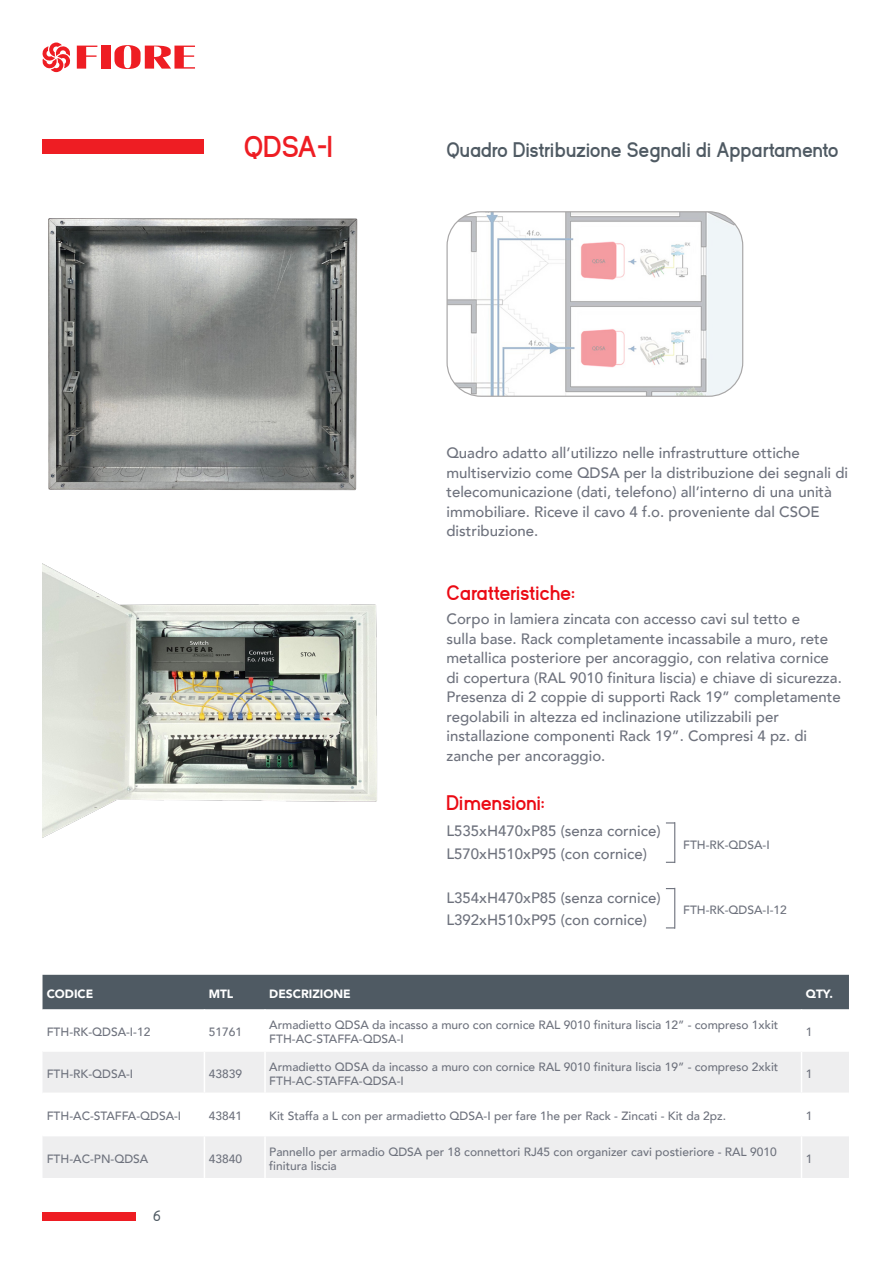
<style>
.page{position:relative;width:893px;height:1263px;background:#fff}
.page>*{position:absolute;margin:0;border:0;box-sizing:border-box;transform-origin:0 0}
.t1{font:700 30px "Kayak Sans";color:#ee1d23}
.Stile_Titoli_piccoli{font:700 21px "Kayak Sans";color:#4f5a63}
.Stile_Titoli_piccoli-2{font:700 21px "Kayak Sans";color:#eb0a14}
.Stile_Dimensione{font:700 21px "Kayak Sans";color:#eb0a14}
.Stile-struttura{font:500 15px/19.5px "Avenir";color:#6e727d}
.t2{font:15px "Kayak Sans";color:#4f5a63}
.Stile_Struttura-Tabella{font:500 12px/14.4px "Avenir";color:#6e727d}
.Stile_Struttura-Tabella-Int{font:900 12px "Avenir";color:#fff}
</style>
<div class="page">
<div style="left:43px;top:1212px;width:93px;height:8px;background:#ee1d23"></div>
<div style="left:43px;top:975px;width:806px;height:34px;background:#4f5a63"></div>
<svg style="left:43px;top:1009px;width:806px;height:1px"></svg>
<svg style="left:43px;top:1052px;width:806px;height:126px;fill:#eeeeef"></svg>
<hr style="left:204px;top:1009px;width:1px;height:41px;background:#fff">
<hr style="left:264px;top:1009px;width:2px;height:41px;background:#fff">
<hr style="left:801px;top:1009px;width:1px;height:41px;background:#fff">
<hr style="left:204px;top:1052px;width:1px;height:40px;background:#fff">
<hr style="left:264px;top:1052px;width:2px;height:40px;background:#fff">
<hr style="left:801px;top:1052px;width:1px;height:40px;background:#fff">
<hr style="left:43px;top:1092px;width:161px;height:2px;background:#fff">
<hr style="left:204px;top:1092px;width:61px;height:2px;background:#fff">
<hr style="left:204px;top:1094px;width:1px;height:41px;background:#fff">
<hr style="left:265px;top:1092px;width:536px;height:2px;background:#fff">
<hr style="left:264px;top:1094px;width:2px;height:41px;background:#fff">
<hr style="left:801px;top:1092px;width:48px;height:2px;background:#fff">
<hr style="left:801px;top:1094px;width:1px;height:41px;background:#fff">
<hr style="left:43px;top:1135px;width:161px;height:1px;background:#fff">
<hr style="left:204px;top:1135px;width:61px;height:1px;background:#fff">
<hr style="left:204px;top:1136px;width:1px;height:42px;background:#fff">
<hr style="left:265px;top:1135px;width:536px;height:1px;background:#fff">
<hr style="left:264px;top:1136px;width:2px;height:42px;background:#fff">
<hr style="left:801px;top:1135px;width:48px;height:1px;background:#fff">
<hr style="left:801px;top:1136px;width:1px;height:42px;background:#fff">
<img style="left:448px;top:213px;width:295px;height:183px">
<div style="left:446px;top:211px;width:297px;height:186px;border:1px solid #231f20;border-radius:34px"></div>
<img style="left:48px;top:218px;width:310px;height:273px">
<img style="left:43px;top:564px;width:334px;height:274px">
<svg style="left:77px;top:46px;width:20px;height:23px"></svg>
<div style="left:101px;top:46px;width:9px;height:23px;background:#ee1d23"></div>
<svg style="left:114px;top:45px;width:81px;height:24px"></svg>
<svg style="left:42px;top:43px;width:28px;height:29px"></svg>
<div style="left:43px;top:139px;width:161px;height:15px;background:#ee1d23"></div>
<hr style="left:674px;top:822px;width:1px;height:41px;background:#6e727d">
<hr style="left:674px;top:888px;width:1px;height:41px;background:#6e727d">
<p class="t1" style="left:244px;top:130px;width:90px">QDSA-I</p>
<p class="Stile_Titoli_piccoli" style="left:446px;top:138px;width:394px">Quadro Distribuzione Segnali di Appartamento</p>
<p class="Stile-struttura" style="left:446px;top:442px;width:403px">Quadro adatto all’utilizzo nelle infrastrutture ottiche multiservizio come QDSA per la distribuzione dei segnali di telecomunicazione (dati, telefono) all’interno di una unità immobiliare. Riceve il cavo 4 f.o. proveniente dal CSOE distribuzione.</p>
<p class="Stile_Titoli_piccoli-2" style="left:446px;top:582px;width:130px">Caratteristiche:</p>
<p class="Stile-struttura" style="left:446px;top:608px;width:397px">Corpo in lamiera zincata con accesso cavi sul tetto e<br>sulla base. Rack completamente incassabile a muro, rete metallica posteriore per ancoraggio, con relativa cornice di copertura (RAL 9010 finitura liscia) e chiave di sicurezza.<br>Presenza di 2 coppie di supporti Rack 19” completamente regolabili in altezza ed inclinazione utilizzabili per installazione componenti Rack 19”. Compresi 4 pz. di zanche per ancoraggio.</p>
<p class="Stile_Dimensione" style="left:446px;top:791px;width:100px">Dimensioni:</p>
<p class="Stile-struttura" style="left:446px;top:821px;width:216px">L535xH470xP85 (senza cornice)</p>
<p class="Stile-struttura" style="left:446px;top:843px;width:202px">L570xH510xP95 (con cornice)</p>
<p class="Stile-struttura" style="left:446px;top:887px;width:216px">L354xH470xP85 (senza cornice)</p>
<p class="Stile-struttura" style="left:446px;top:910px;width:202px">L392xH510xP95 (con cornice)</p>
<p class="Stile_Struttura-Tabella" style="left:683px;top:837px;width:88px">FTH-RK-QDSA-I</p>
<p class="Stile_Struttura-Tabella" style="left:683px;top:902px;width:105px">FTH-RK-QDSA-I-12</p>
<p class="Stile_Struttura-Tabella-Int" style="left:47px;top:984px;width:48px">CODICE</p>
<p class="Stile_Struttura-Tabella-Int" style="left:209px;top:984px;width:26px">MTL</p>
<p class="Stile_Struttura-Tabella-Int" style="left:269px;top:984px;width:83px">DESCRIZIONE</p>
<p class="Stile_Struttura-Tabella-Int" style="left:806px;top:984px;width:29px">QTY.</p>
<p class="Stile_Struttura-Tabella" style="left:47px;top:1024px;width:105px">FTH-RK-QDSA-I-12</p>
<p class="Stile_Struttura-Tabella" style="left:209px;top:1024px;width:35px">51761</p>
<p class="Stile_Struttura-Tabella" style="left:269px;top:1017px;width:511px">Armadietto QDSA da incasso a muro con cornice RAL 9010 finitura liscia 12” - compreso 1xkit<br>FTH-AC-STAFFA-QDSA-I</p>
<p class="Stile_Struttura-Tabella" style="left:806px;top:1024px;width:8px">1</p>
<p class="Stile_Struttura-Tabella" style="left:47px;top:1066px;width:88px">FTH-RK-QDSA-I</p>
<p class="Stile_Struttura-Tabella" style="left:209px;top:1066px;width:35px">43839</p>
<p class="Stile_Struttura-Tabella" style="left:269px;top:1059px;width:511px">Armadietto QDSA da incasso a muro con cornice RAL 9010 finitura liscia 19” - compreso 2xkit<br>FTH-AC-STAFFA-QDSA-I</p>
<p class="Stile_Struttura-Tabella" style="left:806px;top:1066px;width:8px">1</p>
<p class="Stile_Struttura-Tabella" style="left:47px;top:1108px;width:136px">FTH-AC-STAFFA-QDSA-I</p>
<p class="Stile_Struttura-Tabella" style="left:209px;top:1108px;width:35px">43841</p>
<p class="Stile_Struttura-Tabella" style="left:269px;top:1108px;width:458px">Kit Staffa a L con per armadietto QDSA-I per fare 1he per Rack - Zincati - Kit da 2pz.</p>
<p class="Stile_Struttura-Tabella" style="left:806px;top:1108px;width:8px">1</p>
<p class="Stile_Struttura-Tabella" style="left:47px;top:1151px;width:103px">FTH-AC-PN-QDSA</p>
<p class="Stile_Struttura-Tabella" style="left:209px;top:1151px;width:35px">43840</p>
<p class="Stile_Struttura-Tabella" style="left:269px;top:1143px;width:509px">Pannello per armadio QDSA per 18 connettori RJ45 con organizer cavi postieriore - RAL 9010 finitura liscia</p>
<p class="Stile_Struttura-Tabella" style="left:806px;top:1151px;width:8px">1</p>
<p class="t2" style="left:153px;top:1207px;width:9px">6</p>
</div>
